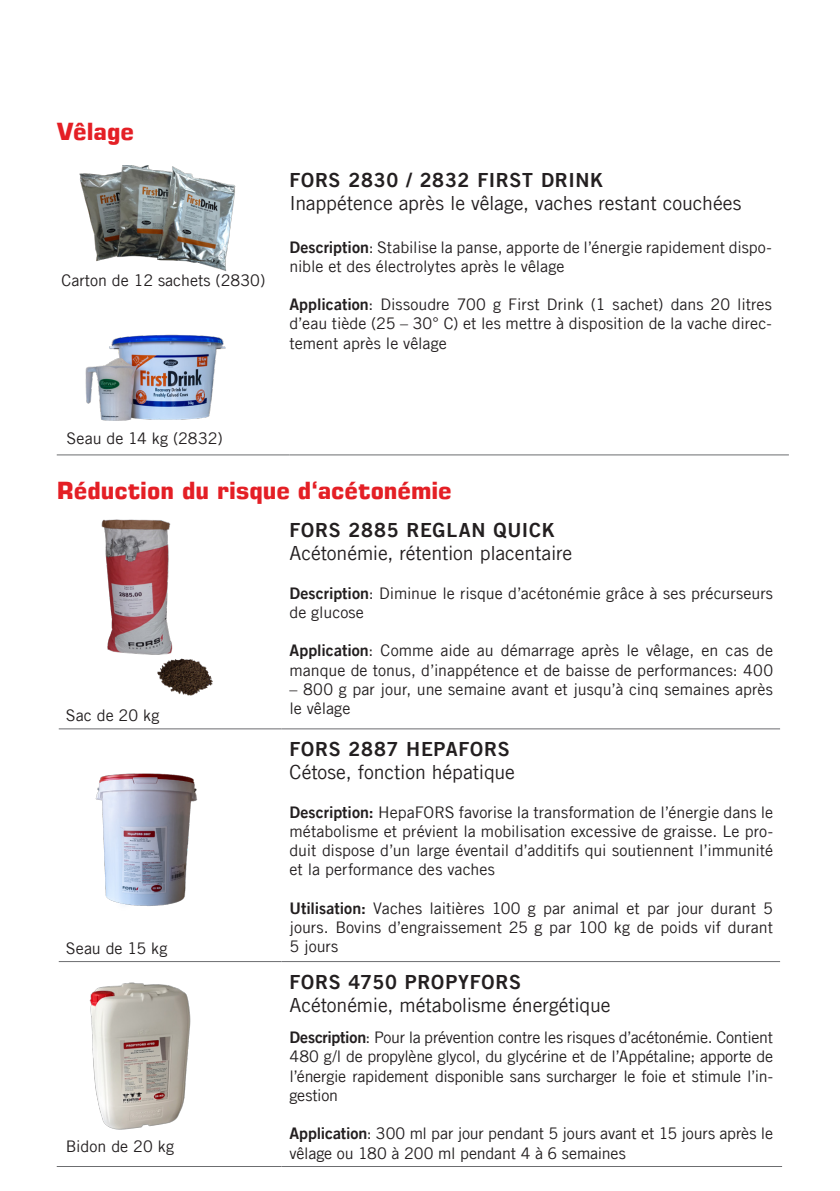
<style>
.page{position:relative;width:840px;height:1191px;background:#fff}
.page>*{position:absolute;margin:0;border:0;box-sizing:border-box;transform-origin:0 0}
.t1{font:700 24px "Eurostile LT";color:#e41f25}
.Kastentext_Ohne_Rast{font:19.6px "Trade Gothic LT Com";letter-spacing:-.005em;color:#231f20}
.Kastentext_Ohne_Rast-2{font:19.6px "Trade Gothic LT Com Bd 2";letter-spacing:.04em;color:#231f20}
.Kastentext_Ohne_Rast-3{font:16px/19.2px "Trade Gothic LT Com";color:#231f20}
.s1{font-family:"Trade Gothic LT Com Bd 2"}
</style>
<div class="page">
<hr style="left:57px;top:454px;width:232px;height:1px;background:#6c6d70">
<hr style="left:289px;top:454px;width:499px;height:1px;background:#6c6d70">
<img style="left:79px;top:166px;width:157px;height:105px">
<img style="left:85px;top:334px;width:141px;height:87px">
<hr style="left:59px;top:728px;width:222px;height:1px;background:#6c6d70">
<hr style="left:281px;top:728px;width:498px;height:1px;background:#6c6d70">
<hr style="left:59px;top:961px;width:222px;height:1px;background:#6c6d70">
<hr style="left:281px;top:961px;width:498px;height:1px;background:#6c6d70">
<hr style="left:57px;top:1166px;width:224px;height:1px;background:#6c6d70">
<hr style="left:281px;top:1166px;width:500px;height:1px;background:#6c6d70">
<img style="left:101px;top:519px;width:112px;height:177px">
<img style="left:95px;top:773px;width:103px;height:133px">
<img style="left:89px;top:982px;width:102px;height:148px">
<p class="t1" style="left:57px;top:117px;width:79px">Vêlage</p>
<p class="Kastentext_Ohne_Rast-3" style="left:62px;top:271px;width:205px">Carton de 12 sachets (2830)</p>
<p class="Kastentext_Ohne_Rast-2" style="left:289px;top:167px;width:315px">FORS 2830 / 2832 FIRST DRINK</p>
<p class="Kastentext_Ohne_Rast" style="left:289px;top:191px;width:453px">Inappétence après le vêlage, vaches restant couchées</p>
<p class="Kastentext_Ohne_Rast-3" style="left:289px;top:237px;width:483px"><span class="s1">Description</span>: Stabilise la panse, apporte de l’énergie rapidement dispo&shy;nible et des électrolytes après le vêlage</p>
<p class="Kastentext_Ohne_Rast-3" style="left:289px;top:295px;width:483px;text-align:justify"><span class="s1">Application</span>: Dissoudre 700 g First Drink (1 sachet) dans 20 litres d’eau tiède (25 – 30° C) et les mettre à disposition de la vache direc&shy;tement après le vêlage</p>
<p class="Kastentext_Ohne_Rast-3" style="left:66px;top:428px;width:157px">Seau de 14 kg (2832)</p>
<p class="t1" style="left:57px;top:475px;width:396px">Réduction du risque d‘acétonémie</p>
<p class="Kastentext_Ohne_Rast-3" style="left:66px;top:705px;width:95px">Sac de 20 kg</p>
<p class="Kastentext_Ohne_Rast-3" style="left:66px;top:938px;width:103px">Seau de 15 kg</p>
<p class="Kastentext_Ohne_Rast-3" style="left:66px;top:1137px;width:110px">Bidon de 20 kg</p>
<p class="Kastentext_Ohne_Rast-2" style="left:289px;top:518px;width:267px">FORS 2885 REGLAN QUICK</p>
<p class="Kastentext_Ohne_Rast" style="left:289px;top:541px;width:284px">Acétonémie, rétention placentaire</p>
<p class="Kastentext_Ohne_Rast-3" style="left:289px;top:583px;width:485px"><span class="s1">Description</span>: Diminue le risque d’acétonémie grâce à ses précurseurs de glucose</p>
<p class="Kastentext_Ohne_Rast-3" style="left:289px;top:641px;width:485px"><span class="s1">Application</span>: Comme aide au démarrage après le vêlage, en cas de manque de tonus, d’inappétence et de baisse de performances: 400</p>
<p class="Kastentext_Ohne_Rast-3" style="left:289px;top:679px;width:485px">– 800 g par jour, une semaine avant et jusqu’à cinq semaines après le vêlage</p>
<p class="Kastentext_Ohne_Rast-2" style="left:289px;top:737px;width:221px">FORS 2887 HEPAFORS</p>
<p class="Kastentext_Ohne_Rast" style="left:289px;top:760px;width:227px">Cétose, fonction hépatique</p>
<p class="Kastentext_Ohne_Rast-3" style="left:289px;top:802px;width:485px;text-align:justify"><span class="s1">Description:</span> HepaFORS favorise la transformation de l’énergie dans le métabolisme et prévient la mobilisation excessive de graisse. Le pro&shy;duit dispose d’un large éventail d’additifs qui soutiennent l’immunité et la performance des vaches</p>
<p class="Kastentext_Ohne_Rast-3" style="left:289px;top:898px;width:485px;text-align:justify"><span class="s1">Utilisation:</span> Vaches laitières 100 g par animal et par jour durant 5 jours. Bovins d’engraissement 25 g par 100 kg de poids vif durant 5 jours</p>
<p class="Kastentext_Ohne_Rast-2" style="left:289px;top:969px;width:233px">FORS 4750 PROPYFORS</p>
<p class="Kastentext_Ohne_Rast" style="left:289px;top:993px;width:322px">Acétonémie, métabolisme énergétique</p>
<p class="Kastentext_Ohne_Rast-3" style="left:289px;top:1027px;width:485px;text-align:justify"><span class="s1">Description</span>: Pour la prévention contre les risques d’acétonémie. Contient 480 g/l de propylène glycol, du glycérine et de l’Appétaline; apporte de l’énergie rapidement disponible sans surcharger le foie et stimule l’in&shy;gestion</p>
<p class="Kastentext_Ohne_Rast-3" style="left:289px;top:1123px;width:485px"><span class="s1">Application</span>: 300 ml par jour pendant 5 jours avant et 15 jours après le vêlage ou 180 à 200 ml pendant 4 à 6 semaines</p>
</div>
